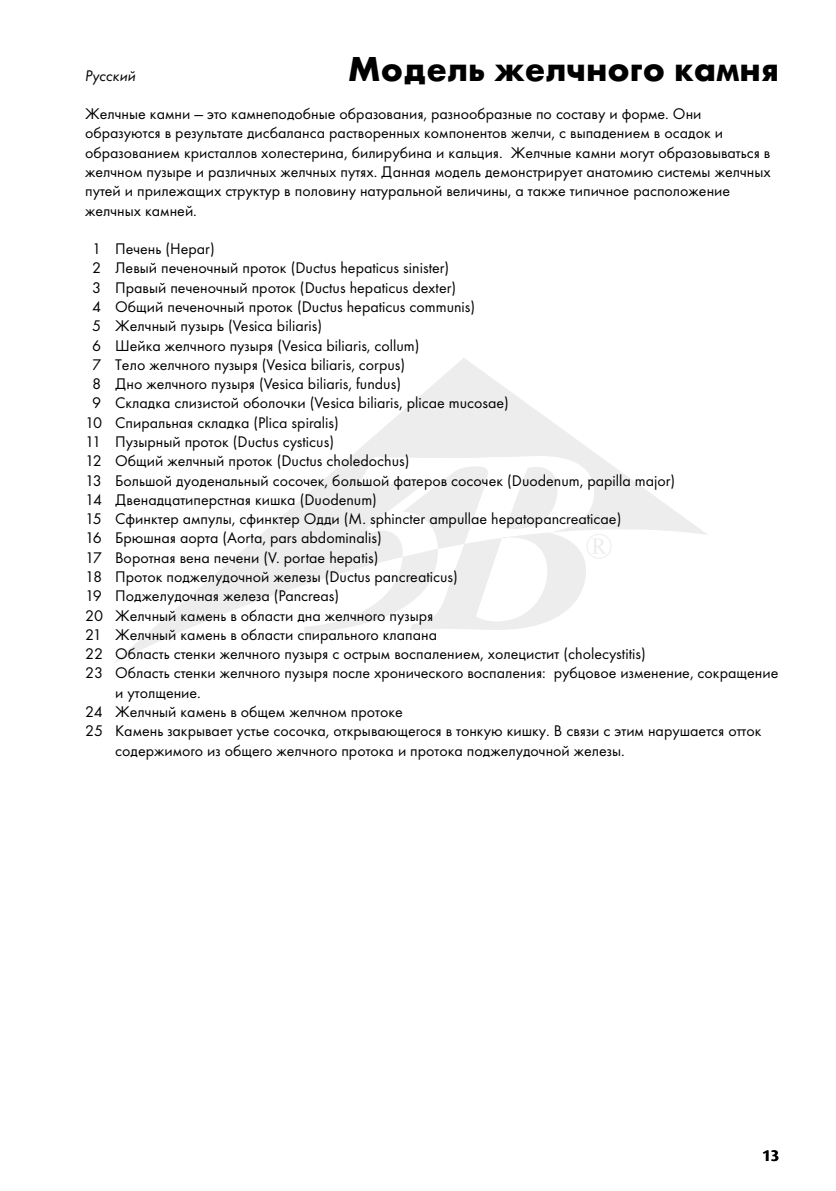
<style>
.page{position:relative;width:836px;height:1191px;background:#fff}
.page>*{position:absolute;margin:0;border:0;box-sizing:border-box;transform-origin:0 0}
.t1{font:700 36px "Futura TOT";color:#000}
.t2{font:16px/19.2px "Futura TOT Boo";color:#000}
.t3{font:16px "Futura TOT Boo Obl";color:#000}
.t4{font:700 16px "Ocean Sans Std";color:#000}
</style>
<div class="page">
<svg style="left:114px;top:358px;width:593px;height:305px"></svg>
<svg style="left:304px;top:456px;width:289px;height:177px"></svg>
<h1 class="t1" style="left:347px;top:46px;width:432px">Модель желчного камня</h1>
<p class="t3" style="left:85px;top:66px;width:52px">Русский</p>
<p class="t2" style="left:85px;top:104px;width:686px">Желчные камни — это камнеподобные образования, разнообразные по составу и форме. Они образуются в результате дисбаланса растворенных компонентов желчи, с выпадением в осадок и образованием кристаллов холестерина, билирубина и кальция. Желчные камни могут образовываться в желчном пузыре и различных желчных путях. Данная модель демонстрирует анатомию системы желчных путей и прилежащих структур в половину натуральной величины, а также типичное расположение желчных камней.</p>
<p class="t2" style="left:92px;top:239px;width:124px">1 Печень (Hepar)</p>
<p class="t2" style="left:92px;top:258px;width:358px">2 Левый печеночный проток (Ductus hepaticus sinister)</p>
<p class="t2" style="left:92px;top:278px;width:365px">3 Правый печеночный проток (Ductus hepaticus dexter)</p>
<p class="t2" style="left:92px;top:297px;width:384px">4 Общий печеночный проток (Ductus hepaticus communis)</p>
<p class="t2" style="left:92px;top:316px;width:231px">5 Желчный пузырь (Vesica biliaris)</p>
<p class="t2" style="left:92px;top:335px;width:329px">6 Шейка желчного пузыря (Vesica biliaris, collum)</p>
<p class="t2" style="left:92px;top:355px;width:314px">7 Тело желчного пузыря (Vesica biliaris, corpus)</p>
<p class="t2" style="left:92px;top:374px;width:310px">8 Дно желчного пузыря (Vesica biliaris, fundus)</p>
<p class="t2" style="left:92px;top:393px;width:418px">9 Складка слизистой оболочки (Vesica biliaris, plicae mucosae)</p>
<p class="t2" style="left:85px;top:413px;width:255px">10 Спиральная складка (Plica spiralis)</p>
<p class="t2" style="left:85px;top:432px;width:250px">11 Пузырный проток (Ductus cysticus)</p>
<p class="t2" style="left:85px;top:451px;width:325px">12 Общий желчный проток (Ductus choledochus)</p>
<p class="t2" style="left:85px;top:470px;width:591px">13 Большой дуоденальный сосочек, большой фатеров сосочек (Duodenum, papilla major)</p>
<p class="t2" style="left:85px;top:490px;width:293px">14 Двенадцатиперстная кишка (Duodenum)</p>
<p class="t2" style="left:85px;top:509px;width:537px">15 Сфинктер ампулы, сфинктер Одди (M. sphincter ampullae hepatopancreaticae)</p>
<p class="t2" style="left:85px;top:528px;width:298px">16 Брюшная аорта (Aorta, pars abdominalis)</p>
<p class="t2" style="left:85px;top:547px;width:294px">17 Воротная вена печени (V. portae hepatis)</p>
<p class="t2" style="left:85px;top:567px;width:374px">18 Проток поджелудочной железы (Ductus pancreaticus)</p>
<p class="t2" style="left:85px;top:586px;width:255px">19 Поджелудочная железа (Pancreas)</p>
<p class="t2" style="left:85px;top:605px;width:349px">20 Желчный камень в области дна желчного пузыря</p>
<p class="t2" style="left:85px;top:625px;width:353px">21 Желчный камень в области спирального клапана</p>
<p class="t2" style="left:85px;top:644px;width:561px">22 Область стенки желчного пузыря с острым воспалением, холецистит (cholecystitis)</p>
<p class="t2" style="left:85px;top:663px;width:694px">23 Область стенки желчного пузыря после хронического воспаления: рубцовое изменение, сокращение</p>
<p class="t2" style="left:115px;top:682px;width:87px">и утолщение.</p>
<p class="t2" style="left:85px;top:702px;width:319px">24 Желчный камень в общем желчном протоке</p>
<p class="t2" style="left:85px;top:721px;width:677px">25 Камень закрывает устье сосочка, открывающегося в тонкую кишку. В связи с этим нарушается отток</p>
<p class="t2" style="left:115px;top:740px;width:511px">содержимого из общего желчного протока и протока поджелудочной железы.</p>
<p class="t4" style="left:762px;top:1146px;width:18px">13</p>
</div>
